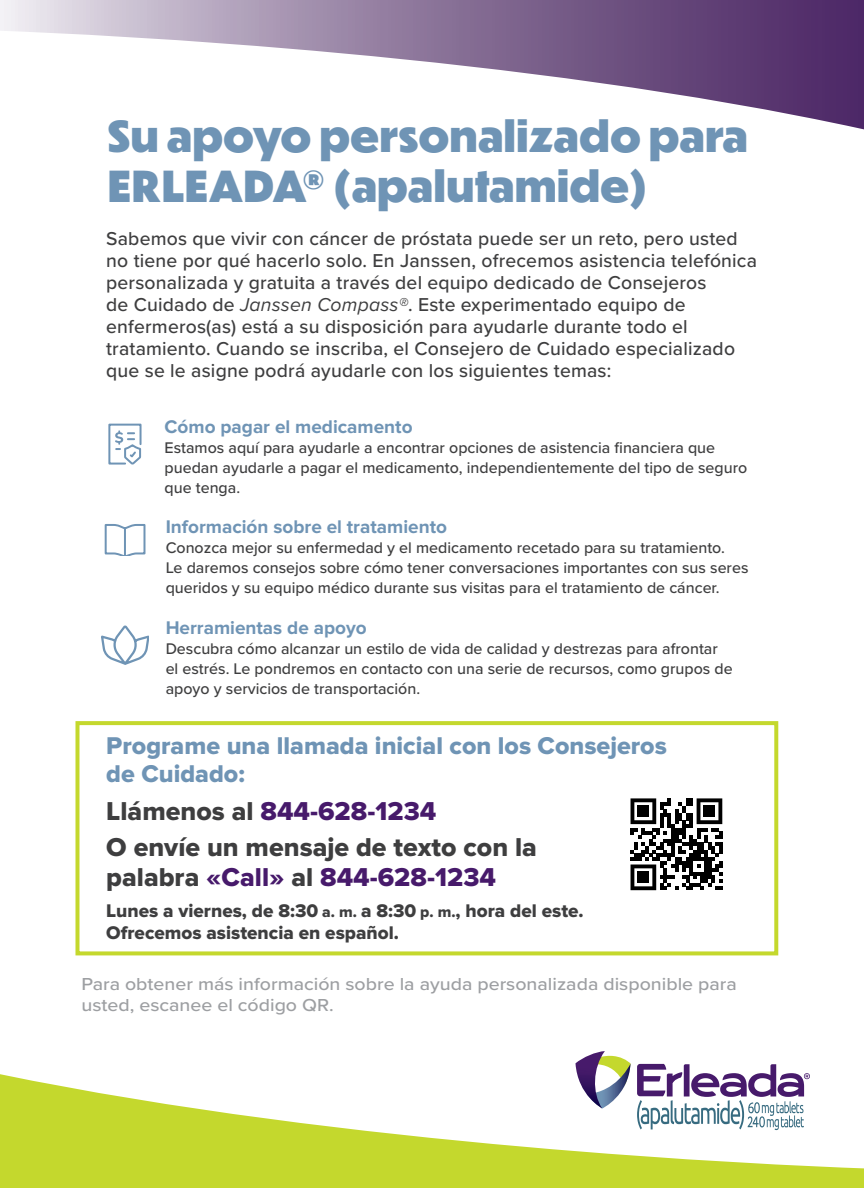
<style>
.page{position:relative;width:864px;height:1188px;background:#fff}
.page>*{position:absolute;margin:0;border:0;box-sizing:border-box;transform-origin:0 0}
.t1{font:500 42px/50.4px "Dunbar Mid";color:#6f94b5}
.t2{font:26.8px/30px "Proxima Nova Extrabld";color:#3e3e3f}
.t3{font:26.8px "Proxima Nova Extrabld";color:#471a6b}
.t4{font:25.2px/28px "Proxima Nova Extrabld";color:#6f94b5}
.t5{font:500 19.4px/22px "Proxima Nova";letter-spacing:.01em;color:#3e3e3f}
.t6{font:19px/22.4px "Proxima Nova Extrabld";color:#3e3e3f}
.t7{font:700 19px "Proxima Nova";color:#6f94b5}
.t8{font:500 18px/21.8px "Proxima Nova";color:#9d9fa2;scale:1.09 1}
.t9{font:500 16px/20px "Proxima Nova";color:#3e3e3f}
.s1{font-weight:400;font-style:italic}
.s2{color:#3e3e3f}
.s3{color:#471a6b}
.s4{font-size:15.6px}
</style>
<div class="page">
<svg style="left:0;top:0;width:864px;height:129px"></svg>
<svg style="left:0;top:1074px;width:864px;height:114px"></svg>
<div style="left:75px;top:721px;width:703px;height:234px;border:4px solid #c4d82d"></div>
<svg style="left:108px;top:423px;width:34px;height:42px"></svg>
<svg style="left:104px;top:524px;width:42px;height:31px"></svg>
<svg style="left:101px;top:626px;width:48px;height:39px"></svg>
<svg style="left:575px;top:1051px;width:56px;height:58px"></svg>
<svg style="left:637px;top:1064px;width:173px;height:66px"></svg>
<div style="left:627px;top:795px;width:99px;height:99px;background:linear-gradient(to right,#fff,#fff)"></div>
<svg style="left:631px;top:798px;width:91px;height:92px"></svg>
<div style="left:638px;top:806px;width:11px;height:11px;background:#000"></div>
<div style="left:704px;top:806px;width:11px;height:11px;background:#000"></div>
<div style="left:638px;top:872px;width:11px;height:11px;background:#000"></div>
<p class="t1" style="left:107px;top:110px;width:642px">Su apoyo personalizado para<br>ERLEADA® (apalutamide)</p>
<p class="t5" style="left:106px;top:227px;width:652px">Sabemos que vivir con cáncer de próstata puede ser un reto, pero usted no tiene por qué hacerlo solo. En Janssen, ofrecemos asistencia telefónica personalizada y gratuita a través del equipo dedicado de Consejeros<br>de Cuidado de <span class="s1">Janssen Compass®</span>. Este experimentado equipo de enfermeros(as) está a su disposición para ayudarle durante todo el tratamiento. Cuando se inscriba, el Consejero de Cuidado especializado que se le asigne podrá ayudarle con los siguientes temas:</p>
<p class="t7" style="left:165px;top:416px;width:250px">Cómo pagar el medicamento</p>
<p class="t9" style="left:165px;top:437px;width:584px">Estamos aquí para ayudarle a encontrar opciones de asistencia financiera que puedan ayudarle a pagar el medicamento, independientemente del tipo de seguro que tenga.</p>
<p class="t7" style="left:166px;top:516px;width:283px">Información sobre el tratamiento</p>
<p class="t9" style="left:166px;top:537px;width:584px">Conozca mejor su enfermedad y el medicamento recetado para su tratamiento.<br>Le daremos consejos sobre cómo tener conversaciones importantes con sus seres queridos y su equipo médico durante sus visitas para el tratamiento de cáncer.</p>
<p class="t7" style="left:166px;top:616px;width:203px">Herramientas de apoyo</p>
<p class="t9" style="left:166px;top:638px;width:569px">Descubra cómo alcanzar un estilo de vida de calidad y destrezas para afrontar el estrés. Le pondremos en contacto con una serie de recursos, como grupos de apoyo y servicios de transportación.</p>
<p class="t4" style="left:106px;top:732px;width:562px">Programe una llamada inicial con los Consejeros de Cuidado:</p>
<p class="t3" style="left:106px;top:795px;width:332px"><span class="s2">Llámenos al</span> 844-628-1234</p>
<p class="t2" style="left:106px;top:832px;width:432px">O envíe un mensaje de texto con la palabra <span class="s3">«Call»</span> al <span class="s3">844-628-1234</span></p>
<p class="t6" style="left:106px;top:900px;width:479px">Lunes a viernes, de 8:30 <span class="s4">a. m.</span> a 8:30 <span class="s4">p. m.</span>, hora del este.<br>Ofrecemos asistencia en español.</p>
<p class="t8" style="left:81px;top:972px;width:603px">Para obtener más información sobre la ayuda personalizada disponible para usted, escanee el código QR.</p>
</div>
